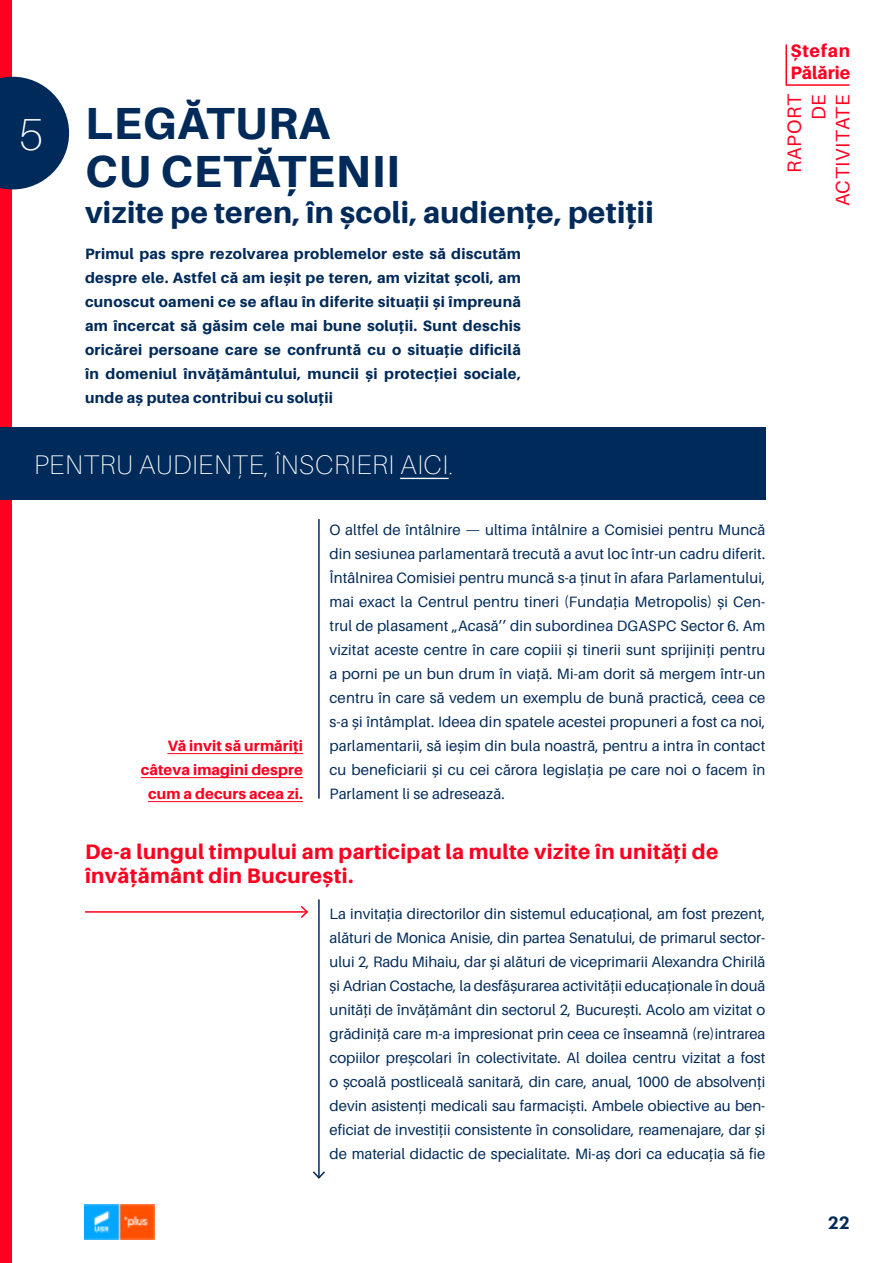
<style>
.page{position:relative;width:893px;height:1263px;background:#fff}
.page>*{position:absolute;margin:0;border:0;box-sizing:border-box;transform-origin:0 0}
.t1{font:700 45px/48px "Eleron";letter-spacing:.02em;color:#002a59}
.t2{font:100 45px "Eleron";color:#fff}
.t3{font:700 30px "Eleron";letter-spacing:.01em;color:#002a59}
.t4{font:100 27px "Eleron";letter-spacing:.02em;color:#fff}
.t5{font:700 21px/24px "Eleron";letter-spacing:.02em;color:#ff0020}
.t6{font:19.5px/24.2px "Eleron";letter-spacing:.04em;color:#ff0020;text-align:right}
.t7{font:700 18px/21.6px "Eleron";letter-spacing:.015em;color:#ff0020}
.t8{font:700 18px "Eleron";color:#002a59}
.t9{font:15px/24px "Eleron";color:#002a59;text-align:justify}
.t10{font:700 15px/24px "Eleron";letter-spacing:.02em;color:#002a59;text-align:justify}
.t11{font:700 15px/24px "Eleron";letter-spacing:.01em;color:#ff0020;text-align:right}
</style>
<div class="page">
<div style="left:0;top:0;width:12px;height:1263px;background:#ff0020"></div>
<div style="left:0;top:427px;width:765px;height:73px;background:#002a59"></div>
<svg style="left:0;top:77px;width:69px;height:112px"></svg>
<hr style="left:318px;top:899px;width:2px;height:279px;background:#002a59">
<svg style="left:312px;top:1170px;width:13px;height:9px"></svg>
<hr style="left:318px;top:519px;width:2px;height:280px;background:#002a59">
<hr style="left:85px;top:911px;width:222px;height:2px;background:#ff0020">
<svg style="left:299px;top:905px;width:10px;height:13px"></svg>
<svg style="left:785px;top:44px;width:65px;height:42px"></svg>
<img style="left:84px;top:1205px;width:71px;height:35px">
<hr style="left:167px;top:753px;width:136px;height:1px;background:#ff0020">
<hr style="left:141px;top:777px;width:162px;height:1px;background:#ff0020">
<hr style="left:148px;top:801px;width:155px;height:1px;background:#ff0020">
<hr style="left:400px;top:478px;width:49px;height:1px;background:#fff">
<h1 class="t2" style="left:19px;top:110px;width:25px">5</h1>
<h1 class="t1" style="left:85px;top:99px;width:316px">LEGĂTURA<br>CU CETĂȚENII</h1>
<h2 class="t3" style="left:85px;top:195px;width:570px">vizite pe teren, în școli, audiențe, petiții</h2>
<p class="t10" style="left:85px;top:241px;width:437px">Primul pas spre rezolvarea problemelor este să discutăm despre ele. Astfel că am ieșit pe teren, am vizitat școli, am cunoscut oameni ce se aflau în diferite situații și împreună am încercat să găsim cele mai bune soluții. Sunt deschis oricărei persoane care se confruntă cu o situație dificilă în domeniul învățământului, muncii și protecției sociale, unde aș putea contribui cu soluții</p>
<h3 class="t4" style="left:34px;top:450px;width:421px">PENTRU AUDIENȚE, ÎNSCRIERI AICI.</h3>
<p class="t11" style="left:141px;top:733px;width:164px">Vă invit să urmăriți câteva imagini despre cum a decurs acea zi.</p>
<p class="t9" style="left:330px;top:518px;width:437px">O altfel de întâlnire — ultima întâlnire a Comisiei pentru Muncă din sesiunea parlamentară trecută a avut loc într-un cadru diferit.<br>Întâlnirea Comisiei pentru muncă s-a ținut în afara Parlamentului, mai exact la Centrul pentru tineri (Fundația Metropolis) și Cen&shy;trul de plasament „Acasă’’ din subordinea DGASPC Sector 6. Am vizitat aceste centre în care copiii și tinerii sunt sprijiniți pentru a porni pe un bun drum în viață. Mi-am dorit să mergem într-un centru în care să vedem un exemplu de bună practică, ceea ce s-a și întâmplat. Ideea din spatele acestei propuneri a fost ca noi, parlamentarii, să ieșim din bula noastră, pentru a intra în contact cu beneficiarii și cu cei cărora legislația pe care noi o facem în Parlament li se adresează.</p>
<h3 class="t5" style="left:85px;top:839px;width:635px">De-a lungul timpului am participat la multe vizite în unități de învățământ din București.</h3>
<p class="t9" style="left:330px;top:902px;width:437px">La invitația directorilor din sistemul educațional, am fost prezent, alături de Monica Anisie, din partea Senatului, de primarul sector&shy;ului 2, Radu Mihaiu, dar și alături de viceprimarii Alexandra Chirilă și Adrian Costache, la desfășurarea activității educaționale în două unități de învățământ din sectorul 2, București. Acolo am vizitat o grădiniță care m-a impresionat prin ceea ce înseamnă (re)intrarea copiilor preșcolari în colectivitate. Al doilea centru vizitat a fost o școală postliceală sanitară, din care, anual, 1000 de absolvenți devin asistenți medicali sau farmaciști. Ambele obiective au ben&shy;eficiat de investiții consistente în consolidare, reamenajare, dar și de material didactic de specialitate. Mi-aș dori ca educația să fie</p>
<p class="t7" style="left:790px;top:40px;width:61px">Ștefan<br>Pălărie</p>
<h3 class="t6" style="left:783px;top:206px;width:114px;rotate:-90deg">RAPORT<br>DE<br>ACTIVITATE</h3>
<p class="t8" style="left:828px;top:1213px;width:23px">22</p>
</div>
